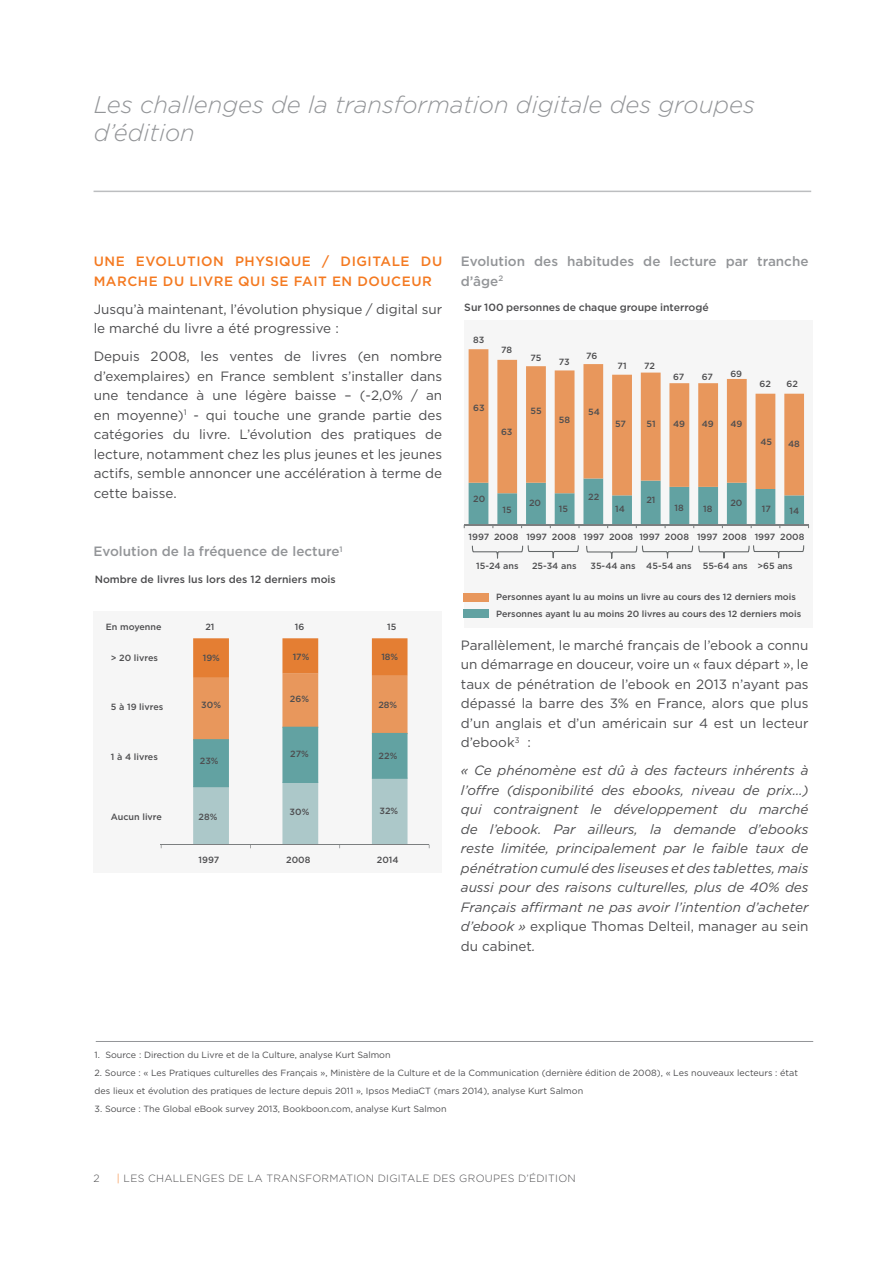
<style>
.page{position:relative;width:893px;height:1263px;background:#fff}
.page>*{position:absolute;margin:0;border:0;box-sizing:border-box;transform-origin:0 0}
.t1{font:italic 300 24px/27.8px "Gotham";color:#939598}
.t2{font:13.5px/19.5px "Gotham";color:#4d4d4f;text-align:justify}
.t3{font:italic 13.5px/19.5px "Gotham";color:#4d4d4f;text-align:justify}
.t4{font:500 13.5px/19.5px "Gotham";color:#939598}
.t5{font:500 13.5px/19.5px "Gotham";letter-spacing:.04em;color:#f47920}
.t6{font:500 10.5px "Gotham";color:#4d4d4f}
.t7{font:300 10.5px "Gotham";letter-spacing:.025em;color:#4d4d4f}
.t8{font:500 9px/16.6px "Gotham";color:#4d4d4f}
.t9{font:9px/18px "Gotham";color:#4d4d4f}
.s1{font-style:normal}
.s2{color:#f47920}
</style>
<div class="page">
<div style="left:464px;top:320px;width:349px;height:307px;background:#f6f6f6"></div>
<div style="left:94px;top:611px;width:348px;height:262px;background:#f6f6f6"></div>
<hr style="left:94px;top:191px;width:717px;height:1px;background:#bcbec0">
<hr style="left:96px;top:1041px;width:717px;height:1px;background:#939598">
<div style="left:463px;top:593px;width:26px;height:8px;background:#e8975c"></div>
<div style="left:463px;top:609px;width:26px;height:9px;background:#62a2a2"></div>
<svg style="left:472px;top:545px;width:107px;height:13px"></svg>
<svg style="left:586px;top:545px;width:218px;height:14px"></svg>
<svg style="left:469px;top:349px;width:335px;height:129px;fill:#e8975c"></svg>
<svg style="left:464px;top:478px;width:345px;height:50px"></svg>
<hr style="left:161px;top:844px;width:268px;height:1px;background:#7c7f80">
<svg style="left:193px;top:638px;width:214px;height:210px"></svg>
<h1 class="t1" style="left:94px;top:90px;width:663px">Les challenges de la transformation digitale des groupes d’édition</h1>
<p class="t5" style="left:94px;top:251px;width:350px">UNE EVOLUTION PHYSIQUE / DIGITALE DU<br>MARCHE DU LIVRE QUI SE FAIT EN DOUCEUR</p>
<p class="t2" style="left:94px;top:299px;width:350px">Jusqu’à maintenant, l’évolution physique / digital sur le marché du livre a été progressive :</p>
<p class="t2" style="left:94px;top:346px;width:350px">Depuis 2008, les ventes de livres (en nombre d’exemplaires) en France semblent s’installer dans une tendance à une légère baisse – (-2,0% / an en moyenne)<sup>1</sup> - qui touche une grande partie des catégories du livre. L’évolution des pratiques de lecture, notamment chez les plus jeunes et les jeunes actifs, semble annoncer une accélération à terme de cette baisse.</p>
<p class="t4" style="left:94px;top:541px;width:251px">Evolution de la fréquence de lecture<sup>1</sup></p>
<p class="t6" style="left:95px;top:572px;width:243px">Nombre de livres lus lors des 12 derniers mois</p>
<p class="t8" style="left:106px;top:619px;width:57px">En moyenne</p>
<p class="t8" style="left:205px;top:619px;width:11px">21</p>
<p class="t8" style="left:295px;top:619px;width:11px">16</p>
<p class="t8" style="left:387px;top:619px;width:11px">15</p>
<p class="t8" style="left:111px;top:649px;width:49px">&gt; 20 livres</p>
<p class="t8" style="left:111px;top:698px;width:54px">5 à 19 livres</p>
<p class="t8" style="left:203px;top:649px;width:19px">19%</p>
<p class="t8" style="left:201px;top:696px;width:21px">30%</p>
<p class="t8" style="left:293px;top:648px;width:18px">17%</p>
<p class="t8" style="left:290px;top:690px;width:21px">26%</p>
<p class="t8" style="left:381px;top:648px;width:18px">18%</p>
<p class="t8" style="left:378px;top:696px;width:20px">28%</p>
<p class="t8" style="left:111px;top:749px;width:49px">1 à 4 livres</p>
<p class="t8" style="left:200px;top:753px;width:20px">23%</p>
<p class="t8" style="left:290px;top:745px;width:20px">27%</p>
<p class="t8" style="left:379px;top:748px;width:20px">22%</p>
<p class="t8" style="left:111px;top:808px;width:53px">Aucun livre</p>
<p class="t8" style="left:199px;top:808px;width:20px">28%</p>
<p class="t8" style="left:290px;top:803px;width:21px">30%</p>
<p class="t8" style="left:380px;top:802px;width:20px">32%</p>
<p class="t8" style="left:199px;top:851px;width:22px">1997</p>
<p class="t8" style="left:286px;top:851px;width:26px">2008</p>
<p class="t8" style="left:377px;top:851px;width:23px">2014</p>
<p class="t4" style="left:461px;top:251px;width:349px">Evolution des habitudes de lecture par tranche d’âge<sup>2</sup></p>
<p class="t6" style="left:464px;top:300px;width:246px">Sur 100 personnes de chaque groupe interrogé</p>
<p class="t8" style="left:473px;top:331px;width:13px">83</p>
<p class="t8" style="left:501px;top:341px;width:13px">78</p>
<p class="t8" style="left:473px;top:399px;width:13px">63</p>
<p class="t8" style="left:501px;top:424px;width:13px">63</p>
<p class="t8" style="left:530px;top:349px;width:12px">75</p>
<p class="t8" style="left:530px;top:402px;width:13px">55</p>
<p class="t8" style="left:559px;top:353px;width:12px">73</p>
<p class="t8" style="left:559px;top:411px;width:13px">58</p>
<p class="t8" style="left:586px;top:347px;width:13px">76</p>
<p class="t8" style="left:588px;top:404px;width:13px">54</p>
<p class="t8" style="left:617px;top:357px;width:11px">71</p>
<p class="t8" style="left:644px;top:357px;width:12px">72</p>
<p class="t8" style="left:615px;top:416px;width:12px">57</p>
<p class="t8" style="left:646px;top:416px;width:11px">51</p>
<p class="t8" style="left:473px;top:490px;width:14px">20</p>
<p class="t8" style="left:503px;top:501px;width:11px">15</p>
<p class="t8" style="left:529px;top:494px;width:14px">20</p>
<p class="t8" style="left:559px;top:500px;width:11px">15</p>
<p class="t8" style="left:588px;top:488px;width:13px">22</p>
<p class="t8" style="left:615px;top:500px;width:11px">14</p>
<p class="t8" style="left:646px;top:491px;width:11px">21</p>
<p class="t8" style="left:673px;top:368px;width:13px">67</p>
<p class="t8" style="left:702px;top:368px;width:13px">67</p>
<p class="t8" style="left:730px;top:365px;width:13px">69</p>
<p class="t8" style="left:673px;top:416px;width:13px">49</p>
<p class="t8" style="left:702px;top:416px;width:13px">49</p>
<p class="t8" style="left:730px;top:416px;width:13px">49</p>
<p class="t8" style="left:760px;top:375px;width:13px">62</p>
<p class="t8" style="left:786px;top:375px;width:13px">62</p>
<p class="t8" style="left:760px;top:434px;width:13px">45</p>
<p class="t8" style="left:788px;top:435px;width:13px">48</p>
<p class="t8" style="left:675px;top:499px;width:11px">18</p>
<p class="t8" style="left:703px;top:500px;width:11px">18</p>
<p class="t8" style="left:730px;top:494px;width:14px">20</p>
<p class="t8" style="left:762px;top:500px;width:11px">17</p>
<p class="t8" style="left:789px;top:502px;width:11px">14</p>
<p class="t8" style="left:469px;top:528px;width:80px">1997 2008 1997</p>
<p class="t8" style="left:584px;top:528px;width:22px">1997</p>
<p class="t8" style="left:639px;top:528px;width:22px">1997</p>
<p class="t8" style="left:697px;top:528px;width:22px">1997</p>
<p class="t8" style="left:755px;top:528px;width:22px">1997</p>
<p class="t8" style="left:476px;top:558px;width:44px">15-24 ans</p>
<p class="t8" style="left:532px;top:558px;width:46px">25-34 ans</p>
<p class="t8" style="left:590px;top:558px;width:204px">35-44 ans 45-54 ans 55-64 ans &gt;65 ans</p>
<p class="t8" style="left:552px;top:528px;width:26px">2008</p>
<p class="t8" style="left:609px;top:528px;width:26px">2008</p>
<p class="t8" style="left:665px;top:528px;width:26px">2008</p>
<p class="t8" style="left:723px;top:528px;width:26px">2008</p>
<p class="t8" style="left:780px;top:528px;width:26px">2008</p>
<p class="t8" style="left:496px;top:588px;width:307px">Personnes ayant lu au moins un livre au cours des 12 derniers mois<br>Personnes ayant lu au moins 20 livres au cours des 12 derniers mois</p>
<p class="t2" style="left:461px;top:635px;width:349px">Parallèlement, le marché français de l’ebook a connu un démarrage en douceur, voire un « faux départ », le taux de pénétration de l’ebook en 2013 n’ayant pas dépassé la barre des 3% en France, alors que plus d’un anglais et d’un américain sur 4 est un lecteur d’ebook<sup>3</sup> :</p>
<p class="t3" style="left:461px;top:760px;width:349px">« Ce phénomène est dû à des facteurs inhérents à l’offre (disponibilité des ebooks, niveau de prix…) qui contraignent le développement du marché de l’ebook. Par ailleurs, la demande d’ebooks reste limitée, principalement par le faible taux de pénétration cumulé des liseuses et des tablettes, mais aussi pour des raisons culturelles, plus de 40% des Français affirmant ne pas avoir l’intention d’acheter d’ebook » <span class="s1">explique Thomas Delteil, manager au sein du cabinet</span>.</p>
<p class="t9" style="left:95px;top:1045px;width:298px">1. Source : Direction du Livre et de la Culture, analyse Kurt Salmon</p>
<p class="t9" style="left:95px;top:1063px;width:705px">2. Source : « Les Pratiques culturelles des Français », Ministère de la Culture et de la Communication (dernière édition de 2008), « Les nouveaux lecteurs : état des lieux et évolution des pratiques de lecture depuis 2011 », Ipsos MediaCT (mars 2014), analyse Kurt Salmon</p>
<p class="t9" style="left:95px;top:1099px;width:354px">3. Source : The Global eBook survey 2013, Bookboon.com, analyse Kurt Salmon</p>
<p class="t7" style="left:93px;top:1172px;width:8px">2</p>
<p class="t7" style="left:117px;top:1172px;width:460px"><span class="s2">|</span> LES CHALLENGES DE LA TRANSFORMATION DIGITALE DES GROUPES D’ÉDITION</p>
</div>
